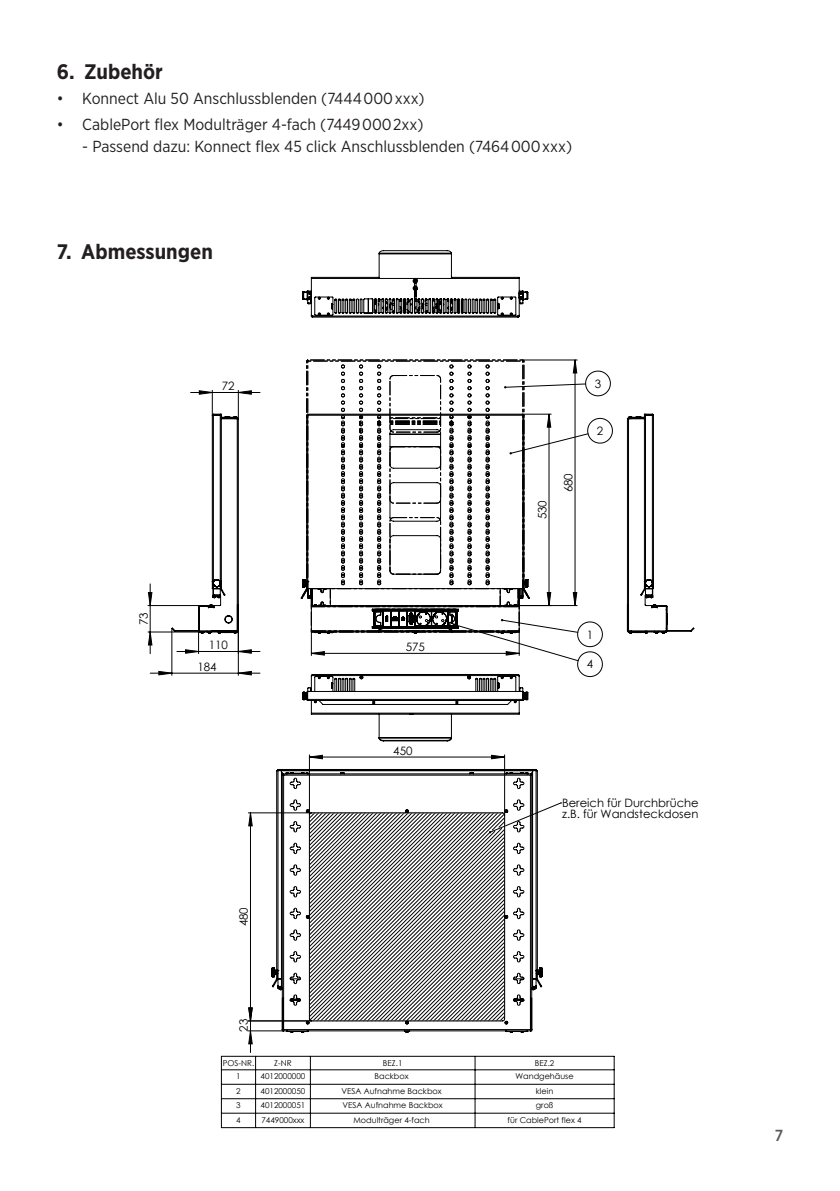
<style>
.page{position:relative;width:840px;height:1191px;background:#fff}
.page>*{position:absolute;margin:0;border:0;box-sizing:border-box;transform-origin:0 0}
.body_DIN_A5___h1{font:700 21px "Gotham Narrow";color:#231f20}
.t1{font:16px "Gotham Narrow";color:#231f20}
.t2{font:500 16px "Gotham Narrow";color:#57585a}
.t3{font:11.6px/21.6px "Century Gothic";color:#000}
.t4{font:8px "Century Gothic";color:#000}
</style>
<div class="page">
<hr style="left:221px;top:1056px;width:1px;height:71px;background:#000">
<hr style="left:221px;top:1127px;width:392px;height:1px;background:#000">
<hr style="left:613px;top:1056px;width:1px;height:71px;background:#000">
<hr style="left:221px;top:1056px;width:392px;height:1px;background:#000">
<svg style="left:310px;top:1057px;width:1px;height:12px"></svg>
<svg style="left:474px;top:1057px;width:1px;height:12px"></svg>
<hr style="left:255px;top:1069px;width:1px;height:58px;background:#000">
<hr style="left:310px;top:1069px;width:1px;height:58px;background:#000">
<hr style="left:474px;top:1069px;width:1px;height:58px;background:#000">
<hr style="left:221px;top:1084px;width:392px;height:1px;background:#000">
<hr style="left:221px;top:1098px;width:392px;height:1px;background:#000">
<hr style="left:221px;top:1112px;width:392px;height:1px;background:#000">
<hr style="left:221px;top:1069px;width:392px;height:1px;background:#000">
<hr style="left:238px;top:631px;width:1px;height:44px;background:#000">
<hr style="left:171px;top:628px;width:1px;height:47px;background:#000">
<hr style="left:248px;top:812px;width:63px;height:1px;background:#000">
<hr style="left:248px;top:1030px;width:34px;height:1px;background:#000">
<hr style="left:248px;top:1020px;width:63px;height:1px;background:#000">
<hr style="left:148px;top:631px;width:51px;height:1px;background:#000">
<hr style="left:148px;top:605px;width:51px;height:1px;background:#000">
<svg style="left:150px;top:671px;width:110px;height:4px"></svg>
<svg style="left:248px;top:812px;width:8px;height:257px"></svg>
<svg style="left:148px;top:584px;width:4px;height:69px"></svg>
<svg style="left:626px;top:413px;width:68px;height:221px"></svg>
<svg style="left:171px;top:390px;width:89px;height:263px"></svg>
<svg style="left:302px;top:250px;width:226px;height:68px"></svg>
<svg style="left:271px;top:769px;width:271px;height:264px"></svg>
<svg style="left:300px;top:359px;width:312px;height:474px"></svg>
<p class="body_DIN_A5___h1" style="left:57px;top:58px;width:108px">6. Zubehör</p>
<p class="t1" style="left:57px;top:88px;width:369px">• Konnect Alu 50 Anschlussblenden (7444000xxx)</p>
<p class="t1" style="left:57px;top:114px;width:368px">• CablePort flex Modulträger 4-fach (74490002xx)</p>
<p class="t1" style="left:82px;top:136px;width:491px">- Passend dazu: Konnect flex 45 click Anschlussblenden (7464000xxx)</p>
<p class="body_DIN_A5___h1" style="left:57px;top:238px;width:157px">7. Abmessungen</p>
<p class="t3" style="left:222px;top:375px;width:14px">72</p>
<p class="t3" style="left:132px;top:625px;width:14px;rotate:-90deg">73</p>
<p class="t3" style="left:197px;top:634px;width:32px;text-indent:11px">110<br>184</p>
<p class="t3" style="left:233px;top:926px;width:21px;rotate:-90deg">480</p>
<p class="t3" style="left:233px;top:1031px;width:14px;rotate:-90deg">23</p>
<p class="t3" style="left:405px;top:635px;width:21px">575</p>
<p class="t3" style="left:393px;top:739px;width:21px">450</p>
<p class="t3" style="left:531px;top:519px;width:21px;rotate:-90deg">530</p>
<p class="t3" style="left:557px;top:492px;width:21px;rotate:-90deg">680</p>
<p class="t3" style="left:594px;top:372px;width:8px">3</p>
<p class="t3" style="left:596px;top:420px;width:8px">2</p>
<p class="t3" style="left:586px;top:623px;width:8px">1</p>
<p class="t3" style="left:586px;top:653px;width:8px">4</p>
<p class="t3" style="left:561px;top:797px;width:138px;line-height:11.2px">Bereich für Durchbrüche z.B. für Wandsteckdosen</p>
<p class="t4" style="left:222px;top:1057px;width:33px">POS-NR.</p>
<p class="t4" style="left:274px;top:1057px;width:19px">Z-NR</p>
<p class="t4" style="left:383px;top:1057px;width:21px">BEZ.1</p>
<p class="t4" style="left:534px;top:1057px;width:21px">BEZ.2</p>
<p class="t4" style="left:236px;top:1070px;width:6px">1</p>
<p class="t4" style="left:260px;top:1070px;width:46px">4012000000</p>
<p class="t4" style="left:374px;top:1070px;width:36px">Backbox</p>
<p class="t4" style="left:515px;top:1070px;width:60px">Wandgehäuse</p>
<p class="t4" style="left:236px;top:1086px;width:6px">2</p>
<p class="t4" style="left:260px;top:1086px;width:46px">4012000050</p>
<p class="t4" style="left:341px;top:1086px;width:102px">VESA Aufnahme Backbox</p>
<p class="t4" style="left:535px;top:1086px;width:19px">klein</p>
<p class="t4" style="left:236px;top:1099px;width:6px">3</p>
<p class="t4" style="left:260px;top:1099px;width:46px">4012000051</p>
<p class="t4" style="left:342px;top:1099px;width:102px">VESA Aufnahme Backbox</p>
<p class="t4" style="left:535px;top:1099px;width:19px">groß</p>
<p class="t4" style="left:236px;top:1114px;width:6px">4</p>
<p class="t4" style="left:261px;top:1114px;width:44px">7449000xxx</p>
<p class="t4" style="left:353px;top:1114px;width:78px">Modulträger 4-fach</p>
<p class="t4" style="left:507px;top:1114px;width:75px">für CablePort flex 4</p>
<h2 class="t2" style="left:774px;top:1125px;width:10px">7</h2>
</div>
